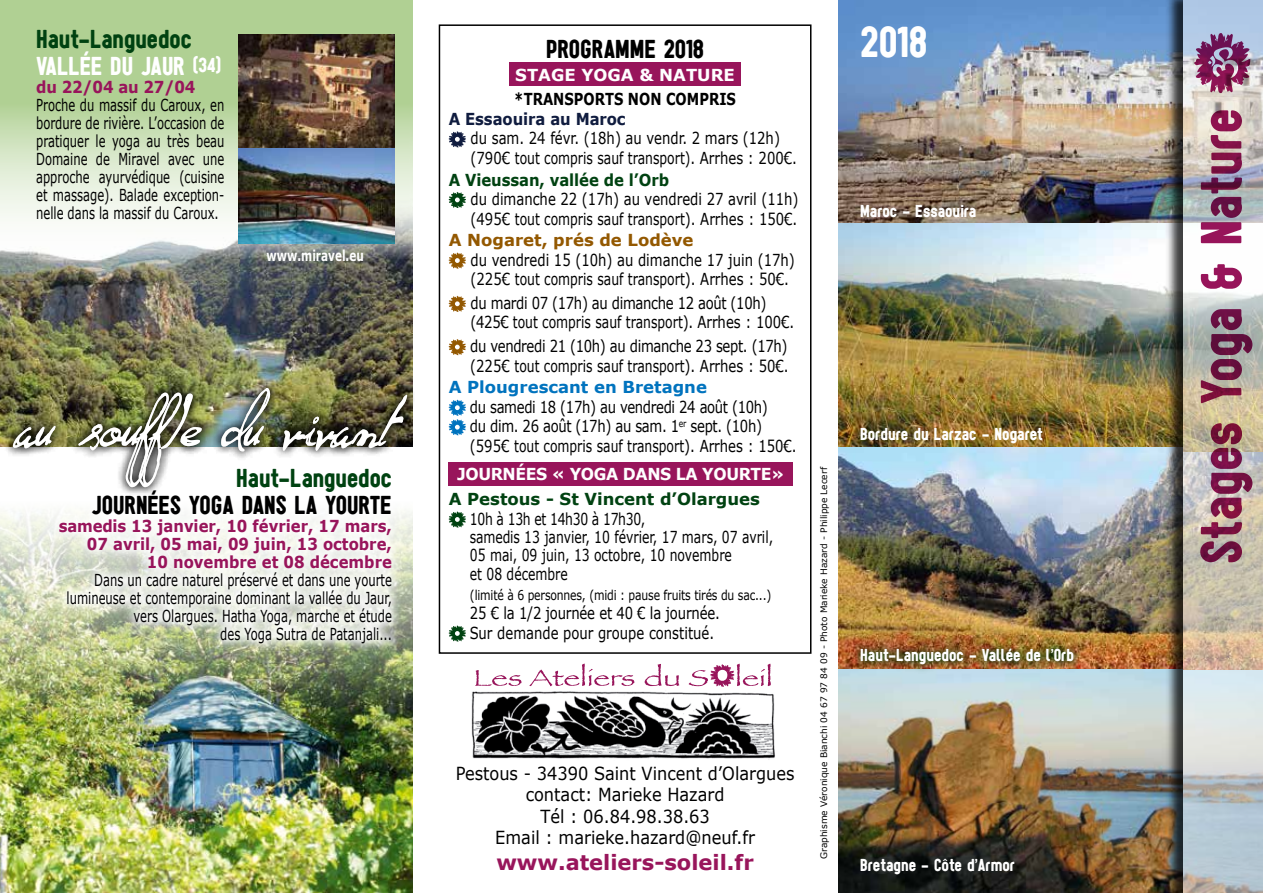
<style>
.page{position:relative;width:1263px;height:893px;background:#fff}
.page>*{position:absolute;margin:0;border:0;box-sizing:border-box;transform-origin:0 0}
.t1{font:82.5px "Quid Pro Quo";color:#fff;scale:.9 1}
.t2{font:60px "Sugo";color:#98155b}
.t3{font:45px "Sugo";color:#fff}
.t4{font:27px/27px "Sugo";color:#004211}
.t5{font:27px "Sugo";color:#000}
.t6{font:700 21px "Verdana";color:#98155b}
.t7{font:18px/21.6px "Verdana";color:#000;text-align:center;scale:.9 1}
.t8{font:18px "Sugo";color:#fff}
.t9{font:16.5px/19.5px "Verdana";color:#000;scale:.8 1}
.t10{font:16.5px/18px "Verdana";color:#000;text-align:right;scale:.7 1}
.t11{font:16.5px/19.5px "Verdana";letter-spacing:-.025em;color:#000;scale:.8 1}
.t12{font:16.5px/18px "Verdana";color:#000;scale:.75 1}
.t13{font:700 16.5px/18px "Verdana";color:#98155b;text-align:right;scale:.9 1}
.t14{font:700 16.5px "Verdana";color:#004211}
.t15{font:700 16.5px "Verdana";letter-spacing:-.025em;color:#fff;scale:.95 1}
.t16{font:700 16.5px "Verdana";color:#004211;scale:.9 1}
.t17{font:700 16.5px "Verdana";color:#0073be}
.t18{font:700 16.5px "Verdana";color:#000;scale:.8 1}
.t19{font:700 16.5px "Verdana";color:#935800}
.t20{font:700 16.5px "Verdana";color:#101c3f;scale:.9 1}
.t21{font:700 16.5px "Verdana";color:#fff}
.t22{font:700 15px "Verdana";color:#fff;scale:.7 1}
.t23{font:13.5px "Verdana";letter-spacing:-.015em;color:#000;scale:.8 1}
.t24{font:9px "Verdana";color:#000}
.s1{color:#fff}
.s2{font-size:21px;color:#fff}
</style>
<div class="page">
<svg style="left:0;top:0;width:412px;height:196px;background:#bed7a6"></svg>
<img style="left:838px;top:0;width:327px;height:670px">
<img style="left:0;top:196px;width:412px;height:250px">
<img style="left:0;top:510px;width:412px;height:383px">
<img style="left:239px;top:34px;width:155px;height:115px">
<svg style="left:48px;top:510px;width:355px;height:145px"></svg>
<img style="left:471px;top:691px;width:304px;height:69px">
<svg style="left:475px;top:663px;width:159px;height:23px"></svg>
<svg style="left:645px;top:664px;width:126px;height:23px"></svg>
<img style="left:3px;top:380px;width:411px;height:114px">
<div style="left:509px;top:63px;width:232px;height:23px;background:#98155b"></div>
<svg style="left:449px;top:131px;width:17px;height:16px"></svg>
<svg style="left:449px;top:192px;width:17px;height:16px"></svg>
<svg style="left:449px;top:252px;width:17px;height:17px"></svg>
<svg style="left:449px;top:296px;width:17px;height:16px"></svg>
<svg style="left:449px;top:339px;width:17px;height:16px"></svg>
<svg style="left:449px;top:400px;width:17px;height:35px"></svg>
<div style="left:449px;top:462px;width:344px;height:24px;background:#98155b"></div>
<svg style="left:449px;top:511px;width:17px;height:17px"></svg>
<svg style="left:449px;top:625px;width:17px;height:17px"></svg>
<div style="left:439px;top:24px;width:372px;height:630px;border:2px solid #000"></div>
<img style="left:838px;top:670px;width:327px;height:223px">
<img style="left:851px;top:640px;width:232px;height:34px">
<div style="left:1165px;top:0;width:98px;height:893px;background:#000;opacity:.75"></div>
<svg style="left:1183px;top:0;width:80px;height:893px;background:#cacbc5"></svg>
<svg style="left:1194px;top:33px;width:56px;height:60px;background:#9a668d"></svg>
<img style="left:239px;top:149px;width:155px;height:95px">
<h3 class="t4" style="left:36px;top:25px;width:187px">Haut-Languedoc<br><span class="s1">Vallée du Jaur</span> <sup>(</sup><span class="s2">34</span><sup>)</sup></h3>
<p class="t13" style="left:36px;top:78px;width:178px">du 22/04 au 27/04</p>
<p class="t10" style="left:36px;top:96px;width:271px;text-align:justify">Proche du massif du Caroux, en bordure de rivière. L’occasion de pratiquer le yoga au très beau Domaine de Miravel avec une approche ayurvédique (cuisine et massage). Balade exception&shy;nelle dans la massif du Caroux.</p>
<p class="t22" style="left:267px;top:246px;width:140px">www.miravel.eu</p>
<h1 class="t1" style="left:13px;top:369px;width:416px">au souffle du vivant</h1>
<h3 class="t4" style="left:236px;top:464px;width:157px">Haut-Languedoc</h3>
<h3 class="t5" style="left:92px;top:489px;width:302px">journéeS Yoga dans la Yourte</h3>
<p class="t13" style="left:59px;top:517px;width:372px">samedis 13 janvier, 10 février, 17 mars,<br>07 avril, 05 mai, 09 juin, 13 octobre,<br>10 novembre et 08 décembre</p>
<p class="t10" style="left:67px;top:571px;width:466px">Dans un cadre naturel préservé et dans une yourte lumineuse et contemporaine dominant la vallée du Jaur, vers Olargues. Hatha Yoga, marche et étude<br>des Yoga Sutra de Patanjali...</p>
<h3 class="t5" style="left:546px;top:32px;width:159px">programme 2018</h3>
<p class="t21" style="left:515px;top:64px;width:221px">Stage Yoga &amp; Nature</p>
<p class="t18" style="left:514px;top:89px;width:277px">*transports non compris</p>
<p class="t20" style="left:449px;top:108px;width:198px">A Essaouira au Maroc</p>
<p class="t9" style="left:471px;top:129px;width:409px">du sam. 24 févr. (18h) au vendr. 2 mars (12h) (790€ tout compris sauf transport). Arrhes : 200€.</p>
<p class="t16" style="left:449px;top:169px;width:246px">A Vieussan, vallée de l’Orb</p>
<p class="t9" style="left:471px;top:190px;width:411px">du dimanche 22 (17h) au vendredi 27 avril (11h) (495€ tout compris sauf transport). Arrhes : 150€.</p>
<p class="t19" style="left:449px;top:229px;width:246px">A Nogaret, prés de Lodève</p>
<p class="t9" style="left:471px;top:250px;width:407px">du vendredi 15 (10h) au dimanche 17 juin (17h) (225€ tout compris sauf transport). Arrhes : 50€.</p>
<p class="t9" style="left:471px;top:293px;width:406px">du mardi 07 (17h) au dimanche 12 août (10h) (425€ tout compris sauf transport). Arrhes : 100€.</p>
<p class="t9" style="left:470px;top:337px;width:399px">du vendredi 21 (10h) au dimanche 23 sept. (17h) (225€ tout compris sauf transport). Arrhes : 50€.</p>
<p class="t17" style="left:449px;top:377px;width:260px">A Plougrescant en Bretagne</p>
<p class="t11" style="left:470px;top:397px;width:410px">du samedi 18 (17h) au vendredi 24 août (10h)<br>du dim. 26 août (17h) au sam. 1<sup>er</sup> sept. (10h) (595€ tout compris sauf transport). Arrhes : 150€.</p>
<p class="t15" style="left:457px;top:464px;width:346px">Journ ées « Yoga dans la yourte»</p>
<p class="t14" style="left:449px;top:488px;width:313px">A Pestous - St Vincent d’Olargues</p>
<p class="t12" style="left:470px;top:510px;width:406px">10h à 13h et 14h30 à 17h30,<br>samedis 13 janvier, 10 février, 17 mars, 07 avril,<br>05 mai, 09 juin, 13 octobre, 10 novembre</p>
<p class="t12" style="left:470px;top:565px;width:132px">et 08 décembre</p>
<p class="t23" style="left:470px;top:586px;width:378px">(limité à 6 personnes, (midi : pause fruits tirés du sac...)</p>
<p class="t9" style="left:470px;top:604px;width:314px">25 € la 1/2 journée et 40 € la journée.<br>Sur demande pour groupe constitué.</p>
<p class="t7" style="left:456px;top:762px;width:378px">Pestous - 34390 Saint Vincent d’Olargues contact: Marieke Hazard<br>Tél : 06.84.98.38.63<br>Email : marieke.hazard@neuf.fr</p>
<p class="t6" style="left:496px;top:848px;width:259px">www.ateliers-soleil.fr</p>
<p class="t24" style="left:818px;top:859px;width:394px;rotate:-90deg">Graphisme Véronique Bianchi 04 67 97 84 09 - Photo Marieke Hazard - Philippe Lecerf</p>
<h3 class="t3" style="left:860px;top:15px;width:69px">2018</h3>
<p class="t8" style="left:860px;top:200px;width:118px">Maroc - Essaouira</p>
<p class="t8" style="left:860px;top:423px;width:184px">Bordure du Larzac - Nogaret</p>
<p class="t8" style="left:860px;top:644px;width:215px">Haut-Languedoc - Vallée de l’Orb</p>
<p class="t8" style="left:860px;top:854px;width:156px">Bretagne - Côte d’Armor</p>
<h2 class="t2" style="left:1185px;top:564px;width:457px;rotate:-90deg">Stages Yoga &amp; Nature</h2>
</div>
